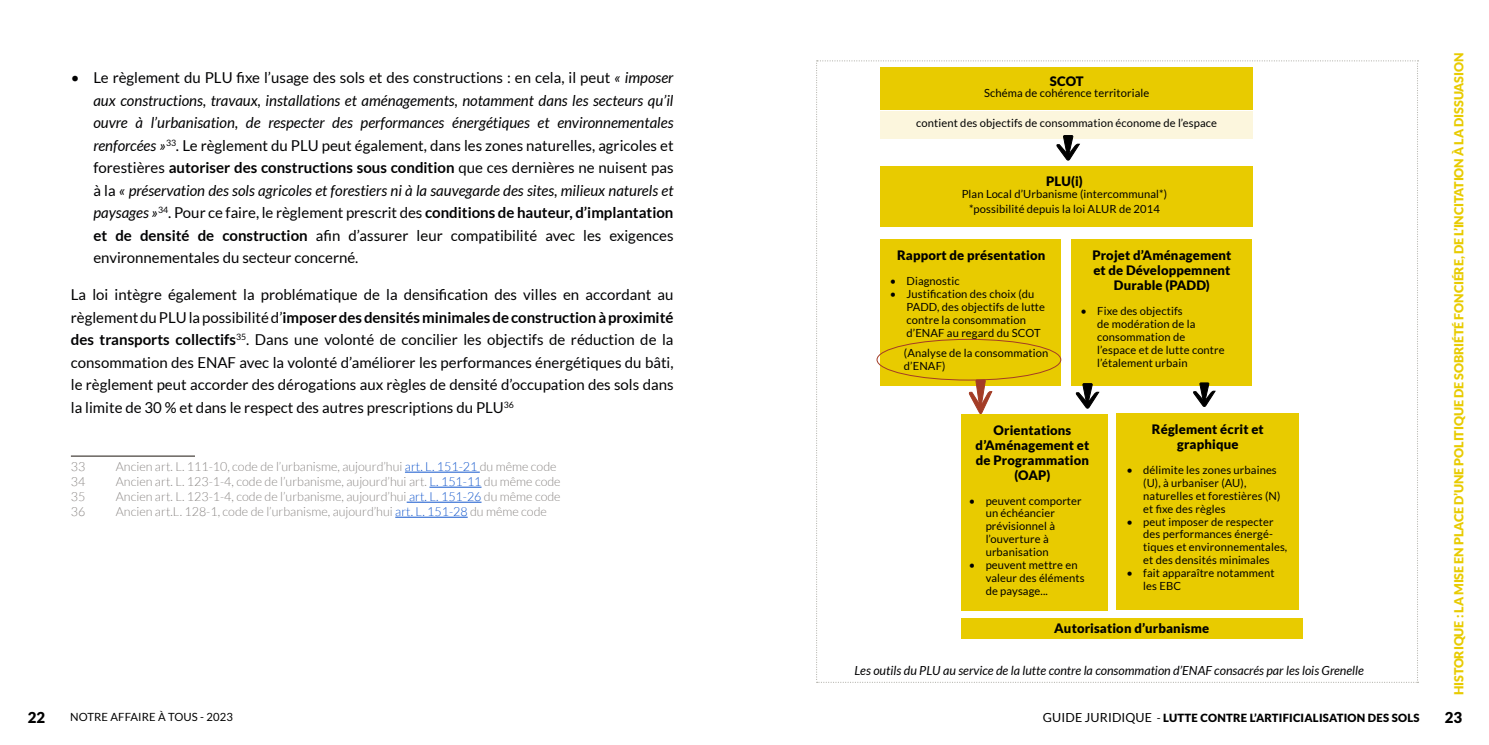
<style>
.page{position:relative;width:1489px;height:745px;background:#fff}
.page>*{position:absolute;margin:0;border:0;box-sizing:border-box;transform-origin:0 0}
.t1{font:15px/22.5px "Lato";color:#020203;text-align:justify}
.t2{font:900 15px "Lato";color:#000}
.t3{font:900 13px/15px "Lato";letter-spacing:.01em;color:#000;text-align:center}
.t4{font:300 12.5px "Lato";color:#8a8684}
.t5{font:italic 12.5px "Lato";color:#020203}
.t6{font:900 12.5px "Lato";letter-spacing:-.01em;color:#e8cb00}
.t7{font:900 11.25px "Lato";letter-spacing:.02em;color:#000}
.t8{font:11.25px "Lato";letter-spacing:.01em;color:#000}
.t9{font:11.12px/12.9px "Lato";letter-spacing:.01em;color:#000}
.s1{font-style:italic}
.s2{font-weight:700}
.s3{color:#15c}
.s4{font-weight:400;font-size:12.5px}
.s5{font-weight:400}
</style>
<div class="page">
<hr style="left:71px;top:455px;width:124px;height:1px;background:#1d160f">
<hr style="left:405px;top:471px;width:75px;height:1px;background:#15c">
<hr style="left:429px;top:486px;width:52px;height:1px;background:#15c">
<hr style="left:406px;top:501px;width:75px;height:1px;background:#15c">
<hr style="left:395px;top:516px;width:72px;height:1px;background:#15c">
<svg style="left:816px;top:60px;width:602px;height:622px"></svg>
<p class="t1" style="left:93px;top:66px;width:581px;text-indent:-22px">• Le règlement du PLU fixe l’usage des sols et des constructions : en cela, il peut <span class="s1">« imposer aux constructions, travaux, installations et aménagements, notamment dans les secteurs qu’il ouvre à l’urbanisation, de respecter des performances énergétiques et environnementales renforcées »</span><sup>33</sup><span class="s1">.</span> Le règlement du PLU peut également, dans les zones naturelles, agricoles et forestières <span class="s2">autoriser des constructions sous condition</span> que ces dernières ne nuisent pas à la <span class="s1">« préservation des sols agricoles et forestiers ni à la sauvegarde des sites, milieux naturels et paysages »</span><sup>34</sup>. Pour ce faire, le règlement prescrit des <span class="s2">conditions de hauteur, d’implantation et de densité de construction</span> afin d’assurer leur compatibilité avec les exigences environnementales du secteur concerné.</p>
<p class="t1" style="left:71px;top:283px;width:604px">La loi intègre également la problématique de la densification des villes en accordant au règlement du PLU la possibilité d’<span class="s2">imposer des densités minimales de construction à proximité des transports collectifs</span><sup>35</sup>. Dans une volonté de concilier les objectifs de réduction de la consommation des ENAF avec la volonté d’améliorer les performances énergétiques du bâti, le règlement peut accorder des dérogations aux règles de densité d’occupation des sols dans la limite de 30 % et dans le respect des autres prescriptions du PLU<sup>36</sup></p>
<p class="t4" style="left:71px;top:459px;width:16px">33</p>
<p class="t4" style="left:116px;top:459px;width:442px">Ancien art. L. 111-10, code de l’urbanisme, aujourd’hui <span class="s3">art. L. 151-21</span> du même code</p>
<p class="t4" style="left:71px;top:474px;width:16px">34</p>
<p class="t4" style="left:116px;top:474px;width:446px">Ancien art. L. 123-1-4, code de l’urbanisme, aujourd’hui art. <span class="s3">L. 151-11</span> du même code</p>
<p class="t4" style="left:71px;top:489px;width:16px">35</p>
<p class="t4" style="left:116px;top:489px;width:446px">Ancien art. L. 123-1-4, code de l’urbanisme, aujourd’hui <span class="s3">art. L. 151-26</span> du même code</p>
<p class="t4" style="left:71px;top:504px;width:16px">36</p>
<p class="t4" style="left:116px;top:504px;width:432px">Ancien art.L. 128-1, code de l’urbanisme, aujourd’hui <span class="s3">art. L. 151-28</span> du même code</p>
<p class="t3" style="left:1049px;top:74px;width:35px">SCOT</p>
<p class="t9" style="left:984px;top:86px;width:167px">Schéma de cohérence territoriale</p>
<p class="t9" style="left:916px;top:116px;width:302px">contient des objectifs de consommation économe de l’espace</p>
<p class="t3" style="left:1046px;top:173px;width:38px">PLU(i)</p>
<p class="t9" style="left:961px;top:187px;width:207px;line-height:15px;text-align:center">Plan Local d’Urbanisme (intercommunal*) *possibilité depuis la loi ALUR de 2014</p>
<p class="t3" style="left:897px;top:248px;width:150px">Rapport de présentation</p>
<p class="t9" style="left:889px;top:274px;width:71px">• Diagnostic</p>
<p class="t9" style="left:906px;top:287px;width:140px;text-indent:-17px">• Justification des choix (du<br>PADD, des objectifs de lutte contre la consommation d’ENAF au regard du SCOT</p>
<p class="t9" style="left:903px;top:346px;width:146px">(Analyse de la consommation d’ENAF)</p>
<p class="t3" style="left:1092px;top:248px;width:141px">Projet d’Aménagement et de Développemnent<br>Durable (PADD)</p>
<p class="t9" style="left:1097px;top:304px;width:129px;text-indent:-17px">• Fixe des objectifs<br>de modération de la consommation de l’espace et de lutte contre l’étalement urbain</p>
<p class="t3" style="left:1151px;top:421px;width:113px">Réglement écrit et graphique</p>
<p class="t9" style="left:1143px;top:463px;width:139px;text-indent:-17px">• délimite les zones urbaines (U), à urbaniser (AU), naturelles et forestières (N) et fixe des règles</p>
<p class="t9" style="left:1143px;top:514px;width:146px;text-indent:-17px">• peut imposer de respecter des performances énergé&shy;tiques et environnementales, et des densités minimales</p>
<p class="t9" style="left:1143px;top:566px;width:133px;text-indent:-17px">• fait apparaître notamment les EBC</p>
<p class="t3" style="left:1054px;top:620px;width:156px">Autorisation d’urbanisme</p>
<p class="t5" style="left:854px;top:663px;width:511px">Les outils du PLU au service de la lutte contre la consommation d’ENAF consacrés par les lois Grenelle</p>
<p class="t3" style="left:975px;top:422px;width:115px">Orientations d’Aménagement et de Programmation (OAP)</p>
<p class="t9" style="left:985px;top:493px;width:97px;text-indent:-17px">• peuvent comporter un échéancier prévisionnel à l’ouverture à urbanisation</p>
<p class="t9" style="left:985px;top:558px;width:100px;text-indent:-17px">• peuvent mettre en valeur des éléments de paysage...</p>
<p class="t6" style="left:1451px;top:694px;width:643px;rotate:-90deg">HISTORIQUE : LA MISE EN PLACE D’UNE POLITIQUE DE SOBRIÉTÉ FONCIÉRE, DE L’INCITATION À LA DISSUASION</p>
<p class="t2" style="left:28px;top:707px;width:19px">22</p>
<p class="t8" style="left:70px;top:710px;width:164px">NOTRE AFFAIRE À TOUS - 2023</p>
<p class="t7" style="left:1042px;top:711px;width:378px"><span class="s4">GUIDE JURIDIQUE</span> <span class="s5">-</span> LUTTE CONTRE L’ARTIFICIALISATION DES SOLS</p>
<p class="t2" style="left:1444px;top:707px;width:19px">23</p>
</div>
